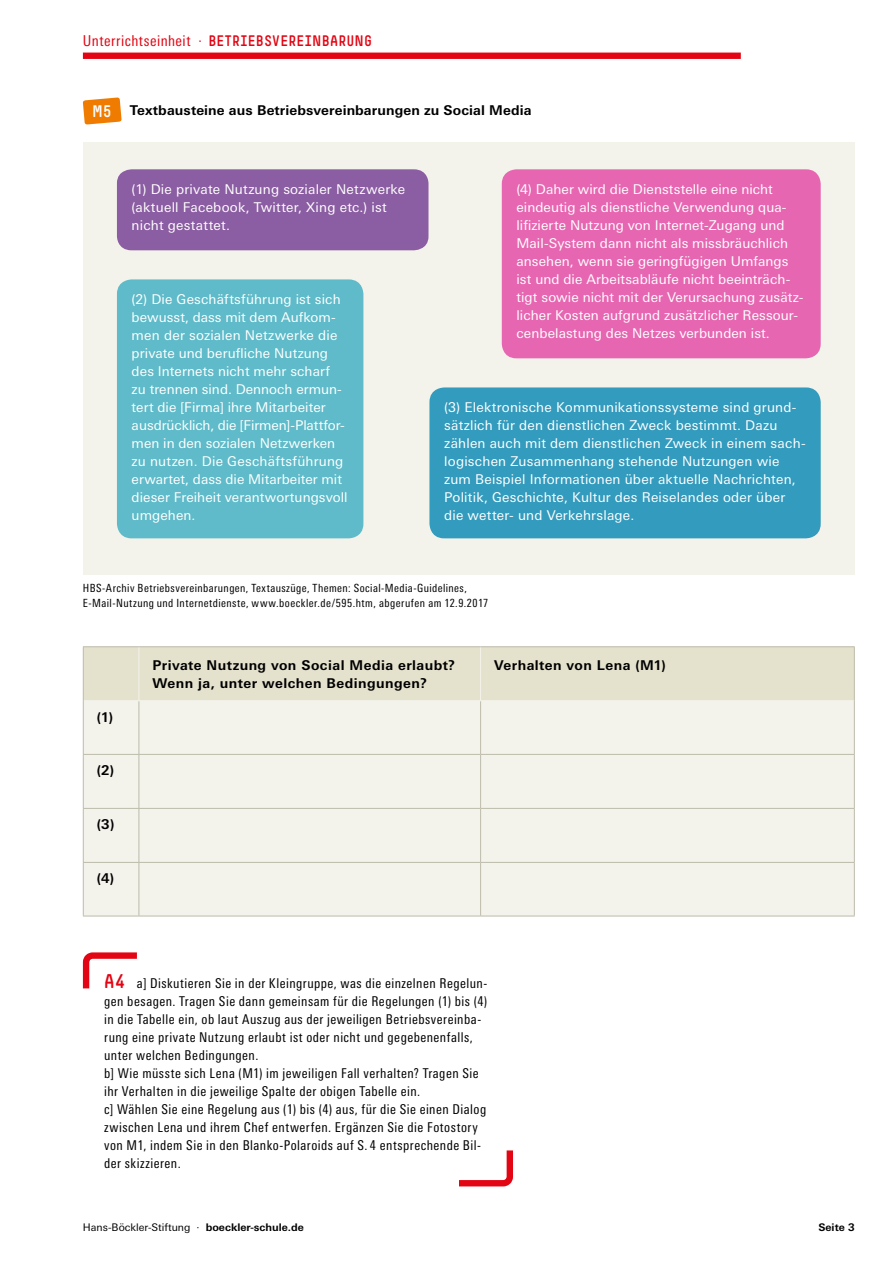
<style>
.page{position:relative;width:893px;height:1263px;background:#fff}
.page>*{position:absolute;margin:0;border:0;box-sizing:border-box;transform-origin:0 0}
.t1{font:15px "Simple HBS";letter-spacing:.02em;color:#e30513}
.t2{font:13.5px/18px "Univers Next Pro";letter-spacing:.01em;color:#fff}
.t3{font:condensed 13.5px/18px "Univers Next Pro";letter-spacing:.035em;color:#000}
.t4{font:700 13.5px/18px "Univers Next Pro";letter-spacing:.03em;color:#000}
.t5{font:700 13.5px "Univers Next Pro";letter-spacing:.01em;color:#000}
.t6{font:condensed 11.25px/15px "Univers Next Pro";letter-spacing:.04em;color:#000}
.t7{font:10.5px "Univers Next Pro";color:#000}
.t8{font:700 10.5px "Univers Next Pro";color:#000}
.s1{font-family:"Univers Next Pro";font-stretch:condensed}
.s2{font-family:"Simple HBS";font-weight:400;font-size:16.5px;color:#fff}
.s3{font-family:"Simple HBS";font-stretch:normal;font-size:19.5px;color:#e30513}
.s4{font-weight:700}
</style>
<div class="page">
<div style="left:83px;top:53px;width:658px;height:6px;background:#e30513"></div>
<div style="left:84px;top:647px;width:770px;height:53px;background:#e4e1cd"></div>
<div style="left:84px;top:701px;width:770px;height:215px;background:#f4f3eb"></div>
<hr style="left:139px;top:701px;width:1px;height:53px;background:#bcbbab">
<hr style="left:480px;top:701px;width:1px;height:53px;background:#bcbbab">
<hr style="left:83px;top:754px;width:56px;height:1px;background:#bcbbab">
<hr style="left:139px;top:754px;width:342px;height:1px;background:#bcbbab">
<hr style="left:139px;top:755px;width:1px;height:53px;background:#bcbbab">
<hr style="left:481px;top:754px;width:374px;height:1px;background:#bcbbab">
<hr style="left:480px;top:755px;width:1px;height:53px;background:#bcbbab">
<hr style="left:83px;top:808px;width:56px;height:1px;background:#bcbbab">
<hr style="left:139px;top:808px;width:342px;height:1px;background:#bcbbab">
<hr style="left:139px;top:809px;width:1px;height:53px;background:#bcbbab">
<hr style="left:481px;top:808px;width:374px;height:1px;background:#bcbbab">
<hr style="left:480px;top:809px;width:1px;height:53px;background:#bcbbab">
<hr style="left:83px;top:862px;width:56px;height:1px;background:#bcbbab">
<hr style="left:139px;top:862px;width:342px;height:1px;background:#bcbbab">
<hr style="left:139px;top:863px;width:1px;height:53px;background:#bcbbab">
<hr style="left:481px;top:862px;width:374px;height:1px;background:#bcbbab">
<hr style="left:480px;top:863px;width:1px;height:53px;background:#bcbbab">
<hr style="left:139px;top:647px;width:1px;height:53px;background:#f4f3eb">
<hr style="left:480px;top:647px;width:1px;height:53px;background:#f4f3eb">
<hr style="left:84px;top:700px;width:55px;height:1px;background:#f4f3eb">
<hr style="left:139px;top:700px;width:342px;height:1px;background:#f4f3eb">
<hr style="left:481px;top:700px;width:373px;height:1px;background:#f4f3eb">
<hr style="left:83px;top:646px;width:56px;height:1px;background:#bcbbab">
<hr style="left:83px;top:647px;width:1px;height:54px;background:#bcbbab">
<hr style="left:139px;top:646px;width:342px;height:1px;background:#bcbbab">
<hr style="left:481px;top:646px;width:374px;height:1px;background:#bcbbab">
<hr style="left:854px;top:647px;width:1px;height:54px;background:#bcbbab">
<hr style="left:83px;top:701px;width:1px;height:53px;background:#bcbbab">
<hr style="left:854px;top:701px;width:1px;height:53px;background:#bcbbab">
<hr style="left:83px;top:755px;width:1px;height:53px;background:#bcbbab">
<hr style="left:854px;top:755px;width:1px;height:53px;background:#bcbbab">
<hr style="left:83px;top:809px;width:1px;height:53px;background:#bcbbab">
<hr style="left:854px;top:809px;width:1px;height:53px;background:#bcbbab">
<hr style="left:83px;top:863px;width:1px;height:53px;background:#bcbbab">
<hr style="left:854px;top:863px;width:1px;height:53px;background:#bcbbab">
<hr style="left:83px;top:916px;width:56px;height:1px;background:#bcbbab">
<hr style="left:139px;top:916px;width:342px;height:1px;background:#bcbbab">
<hr style="left:481px;top:916px;width:374px;height:1px;background:#bcbbab">
<div style="left:83px;top:142px;width:772px;height:432px;background:#f4f3eb"></div>
<svg style="left:83px;top:97px;width:39px;height:28px"></svg>
<svg style="left:82px;top:952px;width:55px;height:37px"></svg>
<svg style="left:459px;top:1150px;width:54px;height:37px"></svg>
<div style="left:117px;top:279px;width:246px;height:259px;background:#5fbbc9;border-radius:15px"></div>
<div style="left:429px;top:387px;width:392px;height:151px;background:#339bbd;border-radius:15px"></div>
<div style="left:117px;top:169px;width:311px;height:81px;background:#8b5da2;border-radius:14px"></div>
<div style="left:502px;top:169px;width:319px;height:189px;background:#e766b1;border-radius:15px"></div>
<p class="t1" style="left:83px;top:32px;width:291px"><span class="s1">Unterrichtseinheit ·</span> BETRIEBSVEREINBARUNG</p>
<p class="t5" style="left:92px;top:102px;width:441px"><span class="s2">M5</span> Textbausteine aus Betriebsvereinbarungen zu Social Media</p>
<p class="t2" style="left:132px;top:180px;width:275px">(1) Die private Nutzung sozialer Netzwerke (aktuell Facebook, Twitter, Xing etc.) ist nicht gestattet.</p>
<p class="t2" style="left:516px;top:180px;width:289px">(4) Daher wird die Dienststelle eine nicht eindeutig als dienstliche Verwendung qua&shy;lifizierte Nutzung von Internet-Zugang und Mail-System dann nicht als missbräuchlich ansehen, wenn sie geringfügigen Umfangs ist und die Arbeitsabläufe nicht beeinträch&shy;tigt sowie nicht mit der Verursachung zusätz&shy;licher Kosten aufgrund zusätzlicher Ressour&shy;cenbelastung des Netzes verbunden ist.</p>
<p class="t2" style="left:132px;top:290px;width:218px">(2) Die Geschäftsführung ist sich bewusst, dass mit dem Aufkom&shy;men der sozialen Netzwerke die private und berufliche Nutzung des Internets nicht mehr scharf zu trennen sind. Dennoch ermun&shy;tert die [Firma] ihre Mitarbeiter ausdrücklich, die [Firmen]-Plattfor&shy;men in den sozialen Netzwerken zu nutzen. Die Geschäftsführung erwartet, dass die Mitarbeiter mit dieser Freiheit verantwortungsvoll umgehen.</p>
<p class="t2" style="left:444px;top:398px;width:363px">(3) Elektronische Kommunikationssysteme sind grund&shy;sätzlich für den dienstlichen Zweck bestimmt. Dazu zählen auch mit dem dienstlichen Zweck in einem sach&shy;logischen Zusammenhang stehende Nutzungen wie zum Beispiel Informationen über aktuelle Nachrichten, Politik, Geschichte, Kultur des Reiselandes oder über die wetter- und Verkehrslage.</p>
<p class="t6" style="left:83px;top:581px;width:407px">HBS-Archiv Betriebsvereinbarungen, Textauszüge, Themen: Social-Media-Guidelines,<br>E-Mail-Nutzung und Internetdienste, www.boeckler.de/595.htm, abgerufen am 12.9.2017</p>
<p class="t4" style="left:97px;top:708px;width:18px">(1)</p>
<p class="t4" style="left:97px;top:761px;width:19px">(2)</p>
<p class="t4" style="left:97px;top:815px;width:19px">(3)</p>
<p class="t4" style="left:97px;top:869px;width:19px">(4)</p>
<p class="t4" style="left:152px;top:656px;width:304px">Private Nutzung von Social Media erlaubt?<br>Wenn ja, unter welchen Bedingungen?</p>
<p class="t4" style="left:494px;top:656px;width:173px">Verhalten von Lena (M1)</p>
<p class="t3" style="left:104px;top:974px;width:385px"><span class="s3">A4</span> a] Diskutieren Sie in der Kleingruppe, was die einzelnen Regelun&shy;gen besagen. Tragen Sie dann gemeinsam für die Regelungen (1) bis (4) in die Tabelle ein, ob laut Auszug aus der jeweiligen Betriebsvereinba&shy;rung eine private Nutzung erlaubt ist oder nicht und gegebenenfalls, unter welchen Bedingungen.<br>b] Wie müsste sich Lena (M1) im jeweiligen Fall verhalten? Tragen Sie ihr Verhalten in die jeweilige Spalte der obigen Tabelle ein.<br>c] Wählen Sie eine Regelung aus (1) bis (4) aus, für die Sie einen Dialog zwischen Lena und ihrem Chef entwerfen. Ergänzen Sie die Fotostory von M1, indem Sie in den Blanko-Polaroids auf S. 4 entsprechende Bil&shy;der skizzieren.</p>
<p class="t7" style="left:83px;top:1222px;width:222px">Hans-Böckler-Stiftung · <span class="s4">boeckler-schule.de</span></p>
<p class="t8" style="left:818px;top:1221px;width:38px">Seite 3</p>
</div>
